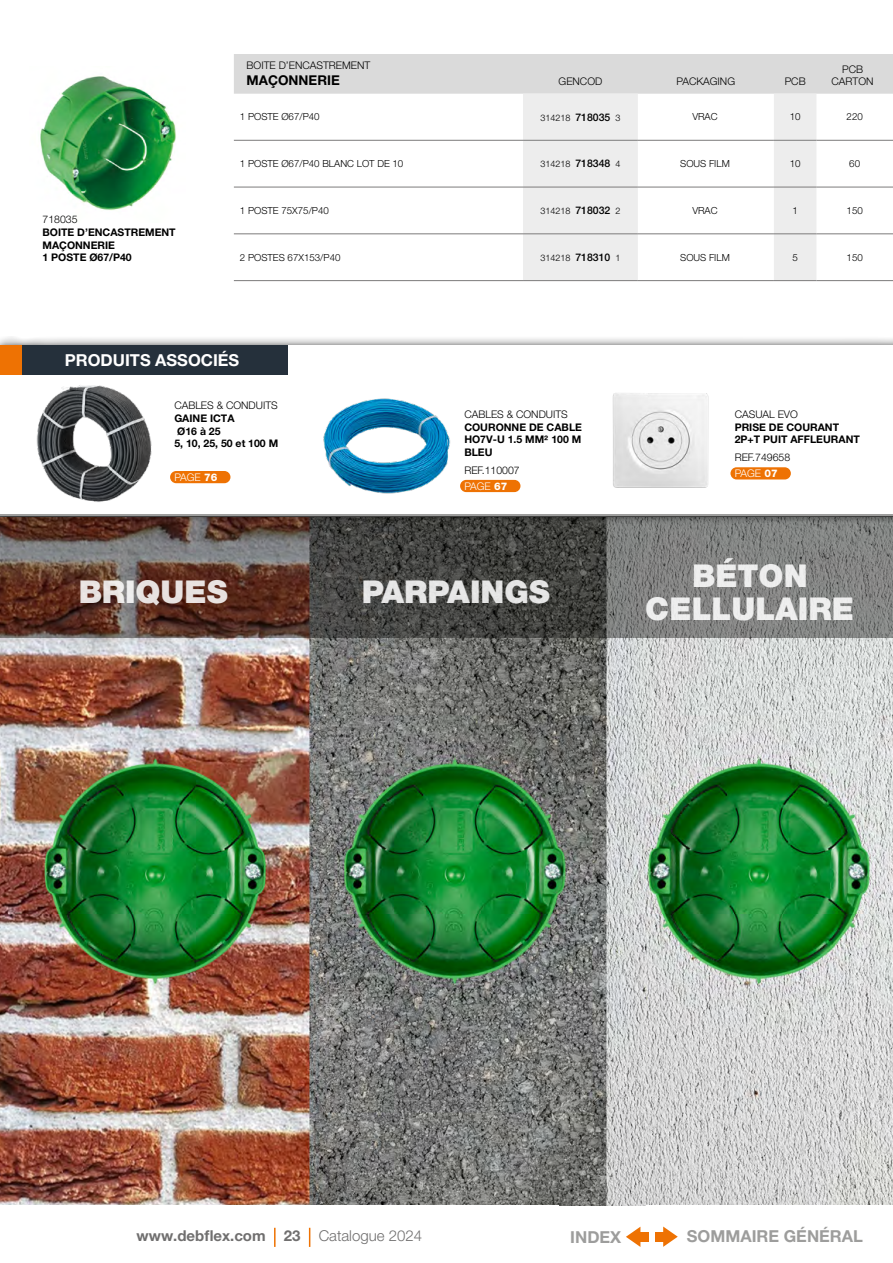
<style>
.page{position:relative;width:893px;height:1263px;background:#fff}
.page>*{position:absolute;margin:0;border:0;box-sizing:border-box;transform-origin:0 0}
.t1{font:900 31.5px/33px "Helvetica Neue LT Pro";color:#fff;text-align:center}
.t2{font:700 16.5px "Helvetica Neue LT Pro";color:#fff}
.t3{font:700 16.5px "Helvetica Neue LT Pro";color:#9d9d9c}
.t4{font:700 15px "Helvetica Neue LT Pro";color:#706f6f}
.t5{font:700 13.5px "Helvetica Neue LT Pro";color:#000}
.t6{font:700 10.5px/12.6px "Helvetica Neue LT Pro";color:#000}
.t7{font:300 10.5px/15.6px "Helvetica Neue LT Pro";color:#000}
.t8{font:300 10.5px "Helvetica Neue LT Pro";color:#fff}
.t9{font:300 9.75px "Helvetica Neue LT Pro";color:#000}
.t10{font:300 9px "Helvetica Neue LT Pro";color:#000}
.s1{font-weight:500;font-size:10.5px}
.s2{font-weight:800}
.s3{color:#fff}
.s4{font-weight:800;color:#fff}
.s5{font-weight:300}
</style>
<div class="page">
<img style="left:0;top:638px;width:893px;height:568px">
<div style="left:0;top:336px;width:893px;height:189px;background:#000;opacity:.75"></div>
<div style="left:0;top:345px;width:893px;height:171px;background:#fff"></div>
<div style="left:730px;top:467px;width:61px;height:12px;background:#ee7203;border-radius:6px"></div>
<img style="left:612px;top:393px;width:97px;height:95px">
<div style="left:460px;top:480px;width:60px;height:12px;background:#ee7203;border-radius:6px"></div>
<img style="left:323px;top:398px;width:142px;height:96px">
<div style="left:0;top:345px;width:235px;height:30px;background:#ee7203"></div>
<div style="left:22px;top:345px;width:266px;height:30px;background:#25303b"></div>
<img style="left:40px;top:76px;width:136px;height:135px">
<div style="left:170px;top:471px;width:60px;height:12px;background:#ee7203;border-radius:6px"></div>
<img style="left:36px;top:385px;width:116px;height:117px">
<svg style="left:0;top:514px;width:893px;height:124px;background:#605652"></svg>
<svg style="left:234px;top:54px;width:659px;height:226px"></svg>
<hr style="left:234px;top:140px;width:289px;height:1px;background:#7c7b7b">
<hr style="left:523px;top:140px;width:115px;height:1px;background:#7c7b7b">
<hr style="left:638px;top:140px;width:136px;height:1px;background:#7c7b7b">
<hr style="left:774px;top:140px;width:42px;height:1px;background:#7c7b7b">
<hr style="left:816px;top:140px;width:77px;height:1px;background:#7c7b7b">
<hr style="left:234px;top:187px;width:289px;height:1px;background:#7c7b7b">
<hr style="left:523px;top:187px;width:115px;height:1px;background:#7c7b7b">
<hr style="left:638px;top:187px;width:136px;height:1px;background:#7c7b7b">
<hr style="left:774px;top:187px;width:42px;height:1px;background:#7c7b7b">
<hr style="left:816px;top:187px;width:77px;height:1px;background:#7c7b7b">
<hr style="left:234px;top:234px;width:289px;height:1px;background:#7c7b7b">
<hr style="left:523px;top:234px;width:115px;height:1px;background:#7c7b7b">
<hr style="left:638px;top:234px;width:136px;height:1px;background:#7c7b7b">
<hr style="left:774px;top:234px;width:42px;height:1px;background:#7c7b7b">
<hr style="left:816px;top:234px;width:77px;height:1px;background:#7c7b7b">
<hr style="left:234px;top:280px;width:289px;height:1px;background:#7c7b7b">
<hr style="left:523px;top:280px;width:115px;height:1px;background:#7c7b7b">
<hr style="left:638px;top:280px;width:136px;height:1px;background:#7c7b7b">
<hr style="left:774px;top:280px;width:42px;height:1px;background:#7c7b7b">
<hr style="left:816px;top:280px;width:77px;height:1px;background:#7c7b7b">
<svg style="left:274px;top:1228px;width:2px;height:19px"></svg>
<svg style="left:309px;top:1228px;width:1px;height:19px"></svg>
<svg style="left:663px;top:1226px;width:15px;height:21px"></svg>
<div style="left:655px;top:1232px;width:10px;height:9px;background:#ee7203"></div>
<svg style="left:626px;top:1227px;width:14px;height:20px"></svg>
<div style="left:639px;top:1232px;width:9px;height:9px;background:#ee7203"></div>
<p class="t7" style="left:43px;top:212px;width:37px">718035</p>
<p class="t6" style="left:43px;top:226px;width:135px">BOITE D’ENCASTREMENT<br>MAÇONNERIE<br>1 POSTE Ø67/P40</p>
<p class="t7" style="left:247px;top:57px;width:125px">BOITE D’ENCASTREMENT</p>
<p class="t5" style="left:247px;top:72px;width:95px">MAÇONNERIE</p>
<p class="t7" style="left:559px;top:73px;width:45px">GENCOD</p>
<p class="t7" style="left:677px;top:73px;width:60px">PACKAGING</p>
<p class="t7" style="left:785px;top:73px;width:23px">PCB</p>
<p class="t7" style="left:831px;top:62px;width:44px;line-height:12.6px;text-align:center">PCB<br>CARTON</p>
<p class="t9" style="left:240px;top:111px;width:81px">1 POSTE Ø67/P40</p>
<p class="t10" style="left:540px;top:112px;width:82px">314218 <span class="s1">718035</span> 3</p>
<p class="t9" style="left:692px;top:111px;width:27px">VRAC</p>
<p class="t9" style="left:790px;top:111px;width:12px">10</p>
<p class="t9" style="left:847px;top:111px;width:18px">220</p>
<p class="t9" style="left:240px;top:158px;width:165px">1 POSTE Ø67/P40 BLANC LOT DE 10</p>
<p class="t10" style="left:540px;top:159px;width:82px">314218 <span class="s1">718348</span> 4</p>
<p class="t9" style="left:680px;top:158px;width:51px">SOUS FILM</p>
<p class="t9" style="left:790px;top:158px;width:12px">10</p>
<p class="t9" style="left:849px;top:158px;width:12px">60</p>
<p class="t9" style="left:240px;top:204px;width:91px">1 POSTE 75X75/P40</p>
<p class="t10" style="left:540px;top:205px;width:82px">314218 <span class="s1">718032</span> 2</p>
<p class="t9" style="left:692px;top:204px;width:27px">VRAC</p>
<p class="t9" style="left:792px;top:204px;width:7px">1</p>
<p class="t9" style="left:847px;top:204px;width:18px">150</p>
<p class="t9" style="left:240px;top:251px;width:102px">2 POSTES 67X153/P40</p>
<p class="t10" style="left:540px;top:252px;width:82px">314218 <span class="s1">718310</span> 1</p>
<p class="t9" style="left:680px;top:251px;width:51px">SOUS FILM</p>
<p class="t9" style="left:792px;top:251px;width:7px">5</p>
<p class="t9" style="left:847px;top:251px;width:18px">150</p>
<h2 class="t2" style="left:43px;top:350px;width:176px">PRODUITS ASSOCIÉS</h2>
<h2 class="t2" style="left:65px;top:350px;width:176px">PRODUITS ASSOCIÉS</h2>
<p class="t7" style="left:174px;top:398px;width:105px">CABLES &amp; CONDUITS</p>
<p class="t6" style="left:174px;top:412px;width:105px">GAINE ICTA<br>Ø16 à 25<br>5, 10, 25, 50 et 100 M</p>
<p class="t8" style="left:174px;top:471px;width:44px">PAGE <span class="s2">76</span></p>
<p class="t7" style="left:464px;top:406px;width:105px">CABLES &amp; CONDUITS</p>
<p class="t6" style="left:464px;top:421px;width:119px;text-align:justify">COURONNE DE CABLE HO7V-U 1.5 MM² 100 M BLEU</p>
<p class="t7" style="left:464px;top:462px;width:57px">REF.110007<br><span class="s3">PAGE</span> <span class="s4">67</span></p>
<h1 class="t1" style="left:78px;top:575px;width:151px">BRIQUES</h1>
<h1 class="t1" style="left:361px;top:575px;width:190px">PARPAINGS</h1>
<p class="t7" style="left:735px;top:406px;width:65px">CASUAL EVO</p>
<p class="t6" style="left:735px;top:421px;width:127px">PRISE DE COURANT<br>2P+T PUIT AFFLEURANT</p>
<p class="t7" style="left:735px;top:450px;width:57px">REF.749658<br><span class="s3">PAGE</span> <span class="s4">07</span></p>
<h1 class="t1" style="left:646px;top:559px;width:210px">BÉTON<br>CELLULAIRE</h1>
<h3 class="t4" style="left:137px;top:1226px;width:287px">www.debflex.com 23 <span class="s5">Catalogue 2024</span></h3>
<h2 class="t3" style="left:570px;top:1226px;width:53px">INDEX</h2>
<h2 class="t3" style="left:687px;top:1226px;width:177px">SOMMAIRE GÉNÉRAL</h2>
</div>
